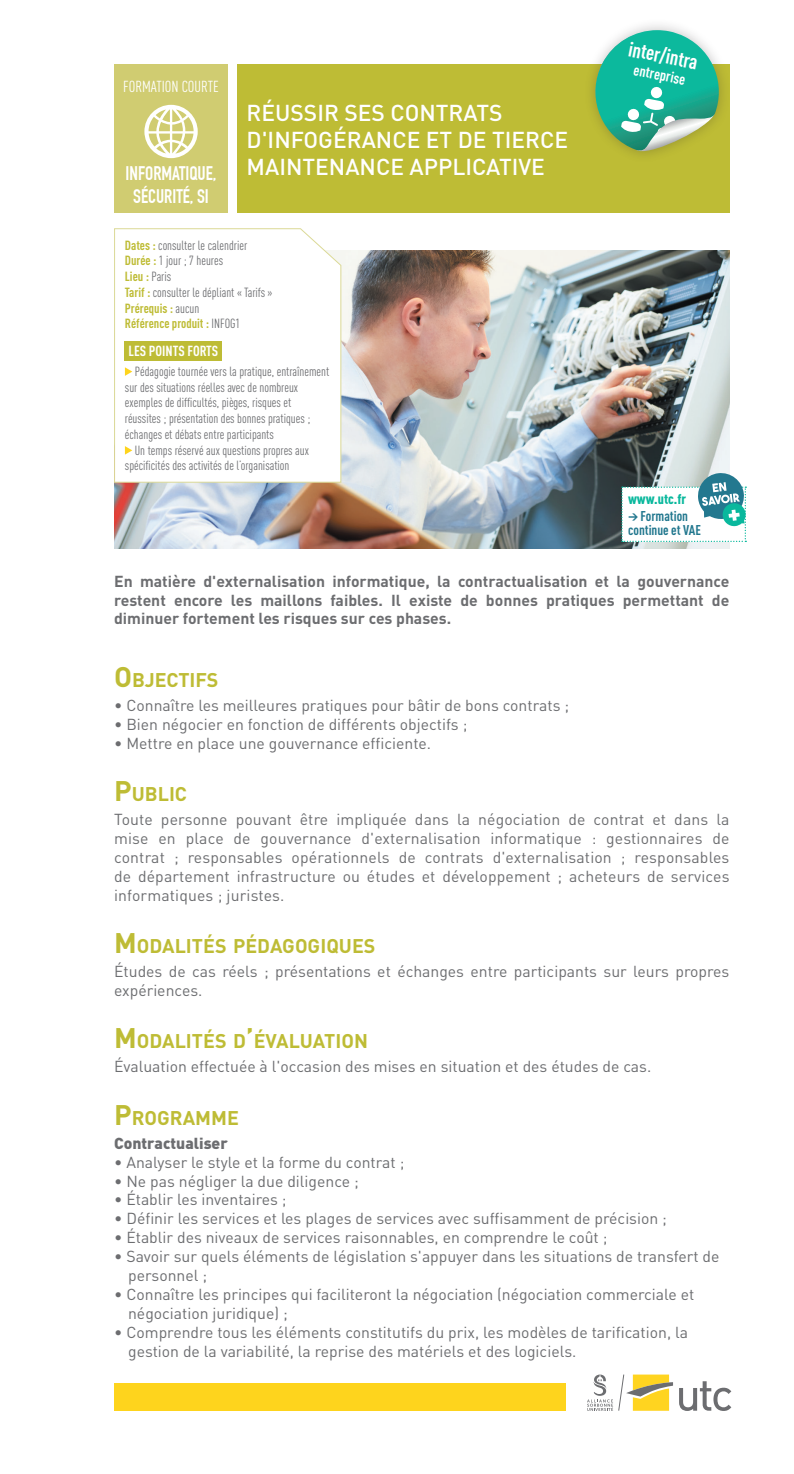
<style>
.page{position:relative;width:794px;height:1474px;background:#fff}
.page>*{position:absolute;margin:0;border:0;box-sizing:border-box;transform-origin:0 0}
.t1{font:500 22.75px/27.3px "DIN";color:#fff}
.t2{font:20.65px "DIN Cond Bold Alternate";color:#fff}
.t3{font:700 19.6px "DIN";color:#bebc35}
.t4{font:700 19.25px/23.1px "DIN Condensed";color:#fff;text-align:center}
.t5{font:15.75px/18.9px "DIN";color:#6c6d70}
.t6{font:700 15.75px/18.9px "DIN";color:#6c6d70;text-align:justify}
.t7{font:900 15.75px "DIN";color:#6c6d70}
.t8{font:15.75px "DIN Cond";color:#fff}
.t9{font:15.05px "DIN Cond Bold Alternate";color:#fff}
.t10{font:14.35px "DIN Cond Bold Alternate";color:#fff}
.liste_avec_puce{font:14px/14px "DIN Cond Bold Alternate";color:#21778e}
.liste_avec_puce-2{font:900 14px "DIN Cond";color:#09b89d}
.t11{font:13.12px/15.8px "DIN Cond";color:#6c6d70}
.t12{font:13.12px "DIN Cond Bold Alternate";color:#bebc35}
.s1{font-family:"DIN Cond Bold Alternate";color:#bebc35}
.s2{font-family:"DIN Cond";color:#6c6d70}
.s3{font-size:28px}
</style>
<div class="page">
<div style="left:114px;top:1383px;width:452px;height:27px;background:#fed41d"></div>
<svg style="left:679px;top:1381px;width:52px;height:29px"></svg>
<svg style="left:587px;top:1374px;width:86px;height:36px"></svg>
<img style="left:114px;top:251px;width:615px;height:297px">
<svg style="left:114px;top:228px;width:228px;height:255px"></svg>
<div style="left:237px;top:64px;width:492px;height:149px;background:#bebc35"></div>
<div style="left:114px;top:64px;width:114px;height:149px;background:#d0cc71"></div>
<div style="left:583px;top:18px;width:148px;height:145px;background:#231f20;opacity:.26"></div>
<svg style="left:587px;top:23px;width:139px;height:131px"></svg>
<svg style="left:144px;top:105px;width:54px;height:53px"></svg>
<svg style="left:621px;top:473px;width:125px;height:69px"></svg>
<p class="t8" style="left:123px;top:77px;width:97px">FORMATION COURTE</p>
<p class="t4" style="left:126px;top:162px;width:92px">INFORMATIQUE,<br>SÉCURITÉ, SI</p>
<p class="t1" style="left:247px;top:98px;width:323px">RÉUSSIR SES CONTRATS<br>D'INFOGÉRANCE ET DE TIERCE<br>MAINTENANCE APPLICATIVE</p>
<p class="t11" style="left:125px;top:237px;width:124px"><span class="s1">Dates :</span> consulter le calendrier</p>
<p class="t11" style="left:125px;top:253px;width:100px"><span class="s1">Durée :</span> 1 jour ; 7 heures</p>
<p class="t12" style="left:125px;top:268px;width:48px">Lieu : <span class="s2">Paris</span></p>
<p class="t11" style="left:125px;top:284px;width:149px"><span class="s1">Tarif :</span> consulter le dépliant « Tarifs »</p>
<p class="t12" style="left:125px;top:300px;width:76px">Prérequis : <span class="s2">aucun</span></p>
<p class="t12" style="left:125px;top:316px;width:117px">Référence produit : <span class="s2">INFOG1</span></p>
<p class="t10" style="left:129px;top:342px;width:91px">LES POINTS FORTS</p>
<p class="t11" style="left:125px;top:363px;width:206px;text-indent:10px">Pédagogie tournée vers la pratique, entraînement sur des situations réelles avec de nombreux exemples de difficultés, pièges, risques et réussites ; présentation des bonnes pratiques ; échanges et débats entre participants</p>
<p class="t11" style="left:125px;top:442px;width:185px;text-indent:10px">Un temps réservé aux questions propres aux spécificités des activités de l’organisation</p>
<p class="t2" style="left:631px;top:36px;width:72px;rotate:11deg">inter/intra</p>
<p class="t9" style="left:635px;top:61px;width:54px;rotate:11deg">entreprise</p>
<p class="liste_avec_puce-2" style="left:628px;top:490px;width:59px">www.utc.fr</p>
<p class="liste_avec_puce" style="left:628px;top:509px;width:74px">&gt; Formation continue et VAE</p>
<p class="t6" style="left:114px;top:571px;width:617px">En matière d'externalisation informatique, la contractualisation et la gouvernance restent encore les maillons faibles. Il existe de bonnes pratiques permettant de diminuer fortement les risques sur ces phases.</p>
<p class="t3" style="left:114px;top:667px;width:106px"><span class="s3">O</span> BJECTIFS</p>
<p class="t5" style="left:114px;top:695px;width:456px">• Connaître les meilleures pratiques pour bâtir de bons contrats ;</p>
<p class="t5" style="left:114px;top:714px;width:355px">• Bien négocier en fonction de différents objectifs ;</p>
<p class="t5" style="left:114px;top:733px;width:318px">• Mettre en place une gouvernance efficiente.</p>
<p class="t3" style="left:114px;top:781px;width:74px"><span class="s3">P</span>UBLIC</p>
<p class="t5" style="left:114px;top:809px;width:617px;text-align:justify">Toute personne pouvant être impliquée dans la négociation de contrat et dans la mise en place de gouvernance d'externalisation informatique : gestionnaires de contrat ; responsables opérationnels de contrats d'externalisation ; responsables de département infrastructure ou études et développement ; acheteurs de services informatiques ; juristes.</p>
<p class="t3" style="left:114px;top:933px;width:263px"><span class="s3">M</span> ODALITÉS PÉDAGOGIQUES</p>
<p class="t5" style="left:114px;top:961px;width:617px">Études de cas réels ; présentations et échanges entre participants sur leurs propres expériences.</p>
<p class="t3" style="left:114px;top:1028px;width:255px"><span class="s3">M</span> ODALITÉS D<span class="s3">’</span>ÉVALUATION</p>
<p class="t5" style="left:114px;top:1056px;width:538px">Évaluation effectuée à l'occasion des mises en situation et des études de cas.</p>
<p class="t3" style="left:114px;top:1104px;width:126px"><span class="s3">P</span>ROGRAMME</p>
<p class="t7" style="left:114px;top:1132px;width:115px">Contractualiser</p>
<p class="t5" style="left:114px;top:1152px;width:292px">• Analyser le style et la forme du contrat ;</p>
<p class="t5" style="left:114px;top:1171px;width:246px">• Ne pas négliger la due diligence ;</p>
<p class="t5" style="left:114px;top:1189px;width:174px">• Établir les inventaires ;</p>
<p class="t5" style="left:114px;top:1208px;width:554px">• Définir les services et les plages de services avec suffisamment de précision ;</p>
<p class="t5" style="left:114px;top:1227px;width:495px">• Établir des niveaux de services raisonnables, en comprendre le coût ;</p>
<p class="t5" style="left:128px;top:1246px;width:593px;text-indent:-14px">• Savoir sur quels éléments de législation s'appuyer dans les situations de transfert de personnel ;</p>
<p class="t5" style="left:128px;top:1284px;width:568px;text-indent:-14px">• Connaître les principes qui faciliteront la négociation (négociation commerciale et négociation juridique) ;</p>
<p class="t5" style="left:128px;top:1322px;width:561px;text-indent:-14px">• Comprendre tous les éléments constitutifs du prix, les modèles de tarification, la gestion de la variabilité, la reprise des matériels et des logiciels.</p>
</div>
